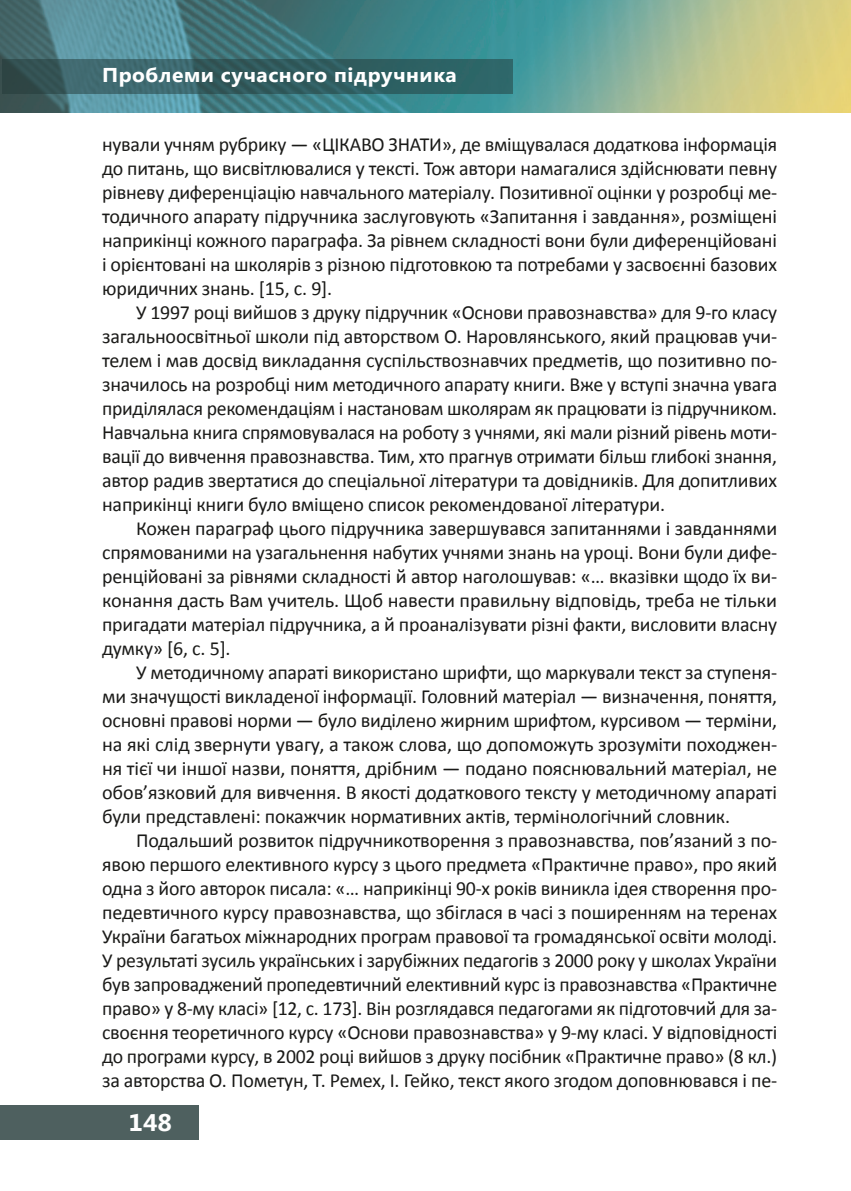
<style>
.page{position:relative;width:851px;height:1191px;background:#fff}
.page>*{position:absolute;margin:0;border:0;box-sizing:border-box;transform-origin:0 0}
.t1{font:700 24px "Segoe UI";color:#fff;scale:1.05 1}
.Main{font:20px/24px "Calibri";letter-spacing:-.01em;color:#1a1a18;text-align:justify}
.t2{font:700 20px "Segoe UI";letter-spacing:.025em;color:#fff;scale:1.05 1}
</style>
<div class="page">
<img style="left:0;top:0;width:850px;height:113px">
<svg style="left:2px;top:60px;width:510px;height:34px;fill:#306164"></svg>
<div style="left:0;top:1106px;width:198px;height:34px;background:#4e605f"></div>
<p class="t2" style="left:102px;top:61px;width:339px">Проблеми сучасного підручника</p>
<p class="Main" style="left:102px;top:132px;width:676px">нували учням рубрику — «ЦІКАВО ЗНАТИ», де вміщувалася додаткова інформація до питань, що висвітлювалися у тексті. Тож автори намагалися здійснювати певну рівневу диференціацію навчального матеріалу. Позитивної оцінки у розробці ме&shy;тодичного апарату підручника заслуговують «Запитання і завдання», розміщені наприкінці кожного параграфа. За рівнем складності вони були диференційовані і орієнтовані на школярів з різною підготовкою та потребами у засвоєнні базових юридичних знань. [15, с. 9].</p>
<p class="Main" style="left:102px;top:300px;width:676px;text-indent:34px">У 1997 році вийшов з друку підручник «Основи правознавства» для 9-го класу загальноосвітньої школи під авторством О. Наровлянського, який працював учи&shy;телем і мав досвід викладання суспільствознавчих предметів, що позитивно по&shy;значилось на розробці ним методичного апарату книги. Вже у вступі значна увага приділялася рекомендаціям і настановам школярам як працювати із підручником.<br>Навчальна книга спрямовувалася на роботу з учнями, які мали різний рівень моти&shy;вації до вивчення правознавства. Тим, хто прагнув отримати більш глибокі знання, автор радив звертатися до спеціальної літератури та довідників. Для допитливих наприкінці книги було вміщено список рекомендованої літератури.</p>
<p class="Main" style="left:102px;top:516px;width:676px;text-indent:34px">Кожен параграф цього підручника завершувався запитаннями і завданнями спрямованими на узагальнення набутих учнями знань на уроці. Вони були дифе&shy;ренційовані за рівнями складності й автор наголошував: «… вказівки щодо їх ви&shy;конання дасть Вам учитель. Щоб навести правильну відповідь, треба не тільки пригадати матеріал підручника, а й проаналізувати різні факти, висловити власну думку» [6, с. 5].</p>
<p class="Main" style="left:102px;top:660px;width:676px;text-indent:34px">У методичному апараті використано шрифти, що маркували текст за ступеня&shy;ми значущості викладеної інформації. Головний матеріал — визначення, поняття, основні правові норми — було виділено жирним шрифтом, курсивом — терміни, на які слід звернути увагу, а також слова, що допоможуть зрозуміти походжен&shy;ня тієї чи іншої назви, поняття, дрібним — подано пояснювальний матеріал, не обов’язковий для вивчення. В якості додаткового тексту у методичному апараті були представлені: покажчик нормативних актів, термінологічний словник.</p>
<p class="Main" style="left:102px;top:828px;width:676px;text-indent:34px">Подальший розвиток підручникотворення з правознавства, пов’язаний з по&shy;явою першого елективного курсу з цього предмета «Практичне право», про який одна з його авторок писала: «… наприкінці 90-х років виникла ідея створення про&shy;педевтичного курсу правознавства, що збіглася в часі з поширенням на теренах України багатьох міжнародних програм правової та громадянської освіти молоді.<br>У результаті зусиль українських і зарубіжних педагогів з 2000 року у школах України був запроваджений пропедевтичний елективний курс із правознавства «Практичне право» у 8-му класі» [12, с. 173]. Він розглядався педагогами як підготовчий для за&shy;своєння теоретичного курсу «Основи правознавства» у 9-му класі. У відповідності до програми курсу, в 2002 році вийшов з друку посібник «Практичне право» (8 кл.) за авторства О. Пометун, Т. Ремех, І. Гейко, текст якого згодом доповнювався і пе-</p>
<p class="t1" style="left:128px;top:1105px;width:43px">148</p>
</div>
